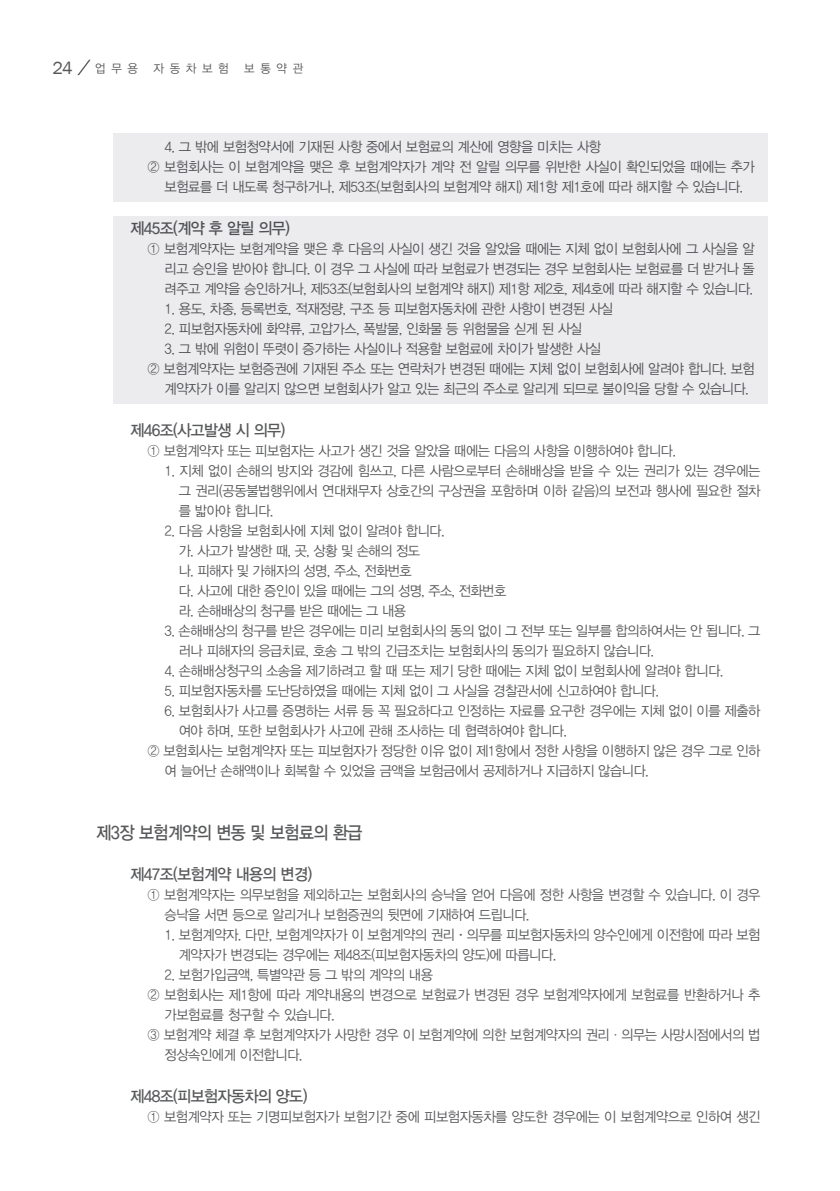
<style>
.page{position:relative;width:840px;height:1191px;background:#fff}
.page>*{position:absolute;margin:0;border:0;box-sizing:border-box;transform-origin:0 0}
.제1장_조{font:18px "YDVYGO Std 33";letter-spacing:-.03em;color:#57585a;scale:.9 1}
.조조{font:16px "YDVYGO Std 33";letter-spacing:-.04em;color:#57585a;scale:.95 1}
.본문_1_내어쓰기{font:14px/20px "YDVYGO Std 32";letter-spacing:-.03em;color:#57585a;scale:.95 1}
.본문_4_내어쓰기{font:14px/20px "YDVYGO Std 32";letter-spacing:-.03em;color:#57585a;scale:.95 1}
.본문_3{font:14px "YDVYGO Std 32";letter-spacing:-.03em;color:#57585a;scale:.95 1}
.본문_가__내어쓰기{font:14px "YDVYGO Std 32";letter-spacing:-.04em;color:#57585a;scale:.95 1}
.t1{font:12px "YDVYGO Std 12";letter-spacing:.5em;color:#57585a;scale:.95 1}
.s1{font-family:"Franklin Gothic";font-size:18px}
.s2{font-family:"YDVYGO Std 34"}
</style>
<div class="page">
<svg style="left:77px;top:60px;width:14px;height:15px"></svg>
<div style="left:113px;top:134px;width:654px;height:68px;background:#ececee"></div>
<div style="left:113px;top:216px;width:654px;height:187px;background:#ececee"></div>
<p class="t1" style="left:52px;top:62px;width:91px"><span class="s1">24</span> 업무용</p>
<p class="t1" style="left:153px;top:62px;width:81px">자동차보험</p>
<p class="t1" style="left:244px;top:62px;width:64px">보통약관</p>
<p class="본문_4_내어쓰기" style="left:164px;top:137px;width:461px">4. 그 밖에 보험청약서에 기재된 사항 중에서 보험료의 계산에 영향을 미치는 사항</p>
<p class="본문_1_내어쓰기" style="left:147px;top:157px;width:640px;text-align:center">② 보험회사는 이 보험계약을 맺은 후 보험계약자가 계약 전 알릴 의무를 위반한 사실이 확인되었을 때에는 추가 보험료를 더 내도록 청구하거나, 제53조(보험회사의 보험계약 해지) 제1항 제1호에 따라 해지할 수 있습니다.</p>
<p class="조조" style="left:130px;top:220px;width:169px">제45조(계약 후 알릴 의무)</p>
<p class="본문_1_내어쓰기" style="left:164px;top:239px;width:622px;text-align:justify;text-indent:-17px">① 보험계약자는 보험계약을 맺은 후 다음의 사실이 생긴 것을 알았을 때에는 지체 없이 보험회사에 그 사실을 알 리고 승인을 받아야 합니다. 이 경우 그 사실에 따라 보험료가 변경되는 경우 보험회사는 보험료를 더 받거나 돌 려주고 계약을 승인하거나, 제53조(보험회사의 보험계약 해지) 제1항 제2호, 제4호에 따라 해지할 수 있습니다.</p>
<p class="본문_3" style="left:164px;top:302px;width:473px">1. 용도, 차종, 등록번호, 적재정량, 구조 등 피보험자동차에 관한 사항이 변경된 사실</p>
<p class="본문_3" style="left:164px;top:322px;width:441px">2. 피보험자동차에 화약류, 고압가스, 폭발물, 인화물 등 위험물을 싣게 된 사실</p>
<p class="본문_3" style="left:164px;top:342px;width:461px">3. 그 밖에 위험이 뚜렷이 증가하는 사실이나 적용할 보험료에 차이가 발생한 사실</p>
<p class="본문_1_내어쓰기" style="left:164px;top:359px;width:622px;text-indent:-17px">② 보험계약자는 보험증권에 기재된 주소 또는 연락처가 변경된 때에는 지체 없이 보험회사에 알려야 합니다. 보험 계약자가 이를 알리지 않으면 보험회사가 알고 있는 최근의 주소로 알리게 되므로 불이익을 당할 수 있습니다.</p>
<p class="조조" style="left:130px;top:422px;width:164px">제46조(사고발생 시 의무)</p>
<p class="본문_1_내어쓰기" style="left:147px;top:441px;width:557px">① 보험계약자 또는 피보험자는 사고가 생긴 것을 알았을 때에는 다음의 사항을 이행하여야 합니다.</p>
<p class="본문_4_내어쓰기" style="left:179px;top:461px;width:613px;text-align:justify;text-indent:-14px">1. 지체 없이 손해의 방지와 경감에 힘쓰고, 다른 사람으로부터 손해배상을 받을 수 있는 권리가 있는 경우에는 그 권리(공동불법행위에서 연대채무자 상호간의 구상권을 포함하며 이하 같음)의 보전과 행사에 필요한 절차 를 밟아야 합니다.</p>
<p class="본문_4_내어쓰기" style="left:164px;top:521px;width:296px">2. 다음 사항을 보험회사에 지체 없이 알려야 합니다.</p>
<p class="본문_가__내어쓰기" style="left:179px;top:544px;width:255px">가. 사고가 발생한 때, 곳, 상황 및 손해의 정도</p>
<p class="본문_가__내어쓰기" style="left:179px;top:564px;width:247px">나. 피해자 및 가해자의 성명, 주소, 전화번호</p>
<p class="본문_가__내어쓰기" style="left:179px;top:584px;width:346px">다. 사고에 대한 증인이 있을 때에는 그의 성명, 주소, 전화번호</p>
<p class="본문_가__내어쓰기" style="left:179px;top:604px;width:241px">라. 손해배상의 청구를 받은 때에는 그 내용</p>
<p class="본문_4_내어쓰기" style="left:179px;top:621px;width:613px;text-indent:-14px">3. 손해배상의 청구를 받은 경우에는 미리 보험회사의 동의 없이 그 전부 또는 일부를 합의하여서는 안 됩니다. 그 러나 피해자의 응급치료, 호송 그 밖의 긴급조치는 보험회사의 동의가 필요하지 않습니다.</p>
<p class="본문_4_내어쓰기" style="left:164px;top:661px;width:589px">4. 손해배상청구의 소송을 제기하려고 할 때 또는 제기 당한 때에는 지체 없이 보험회사에 알려야 합니다.</p>
<p class="본문_4_내어쓰기" style="left:164px;top:681px;width:521px">5. 피보험자동차를 도난당하였을 때에는 지체 없이 그 사실을 경찰관서에 신고하여야 합니다.</p>
<p class="본문_4_내어쓰기" style="left:179px;top:701px;width:613px;text-indent:-14px">6. 보험회사가 사고를 증명하는 서류 등 꼭 필요하다고 인정하는 자료를 요구한 경우에는 지체 없이 이를 제출하 여야 하며, 또한 보험회사가 사고에 관해 조사하는 데 협력하여야 합니다.</p>
<p class="본문_1_내어쓰기" style="left:164px;top:741px;width:628px;text-indent:-17px">② 보험회사는 보험계약자 또는 피보험자가 정당한 이유 없이 제1항에서 정한 사항을 이행하지 않은 경우 그로 인하 여 늘어난 손해액이나 회복할 수 있었을 금액을 보험금에서 공제하거나 지급하지 않습니다.</p>
<p class="제1장_조" style="left:96px;top:823px;width:297px">제3장 보험계약의 변동 및 보험료의 환급</p>
<p class="조조" style="left:130px;top:866px;width:193px">제47조(보험계약 내용의 변경)</p>
<p class="본문_1_내어쓰기" style="left:164px;top:885px;width:628px;text-indent:-17px">① 보험계약자는 의무보험을 제외하고는 보험회사의 승낙을 얻어 다음에 정한 사항을 변경할 수 있습니다. 이 경우 승낙을 서면 등으로 알리거나 보험증권의 뒷면에 기재하여 드립니다.</p>
<p class="본문_4_내어쓰기" style="left:179px;top:925px;width:613px;text-indent:-14px">1. 보험계약자. 다만, 보험계약자가 이 보험계약의 권리<span class="s2">·</span>의무를 피보험자동차의 양수인에게 이전함에 따라 보험 계약자가 변경되는 경우에는 제48조(피보험자동차의 양도)에 따릅니다.</p>
<p class="본문_4_내어쓰기" style="left:164px;top:965px;width:284px">2. 보험가입금액, 특별약관 등 그 밖의 계약의 내용</p>
<p class="본문_1_내어쓰기" style="left:164px;top:985px;width:628px;text-indent:-17px">② 보험회사는 제1항에 따라 계약내용의 변경으로 보험료가 변경된 경우 보험계약자에게 보험료를 반환하거나 추 가보험료를 청구할 수 있습니다.</p>
<p class="본문_1_내어쓰기" style="left:164px;top:1025px;width:628px;text-indent:-17px">③ 보험계약 체결 후 보험계약자가 사망한 경우 이 보험계약에 의한 보험계약자의 권리·의무는 사망시점에서의 법 정상속인에게 이전합니다.</p>
<p class="조조" style="left:130px;top:1088px;width:188px">제48조(피보험자동차의 양도)</p>
<p class="본문_1_내어쓰기" style="left:147px;top:1107px;width:646px">① 보험계약자 또는 기명피보험자가 보험기간 중에 피보험자동차를 양도한 경우에는 이 보험계약으로 인하여 생긴</p>
</div>
